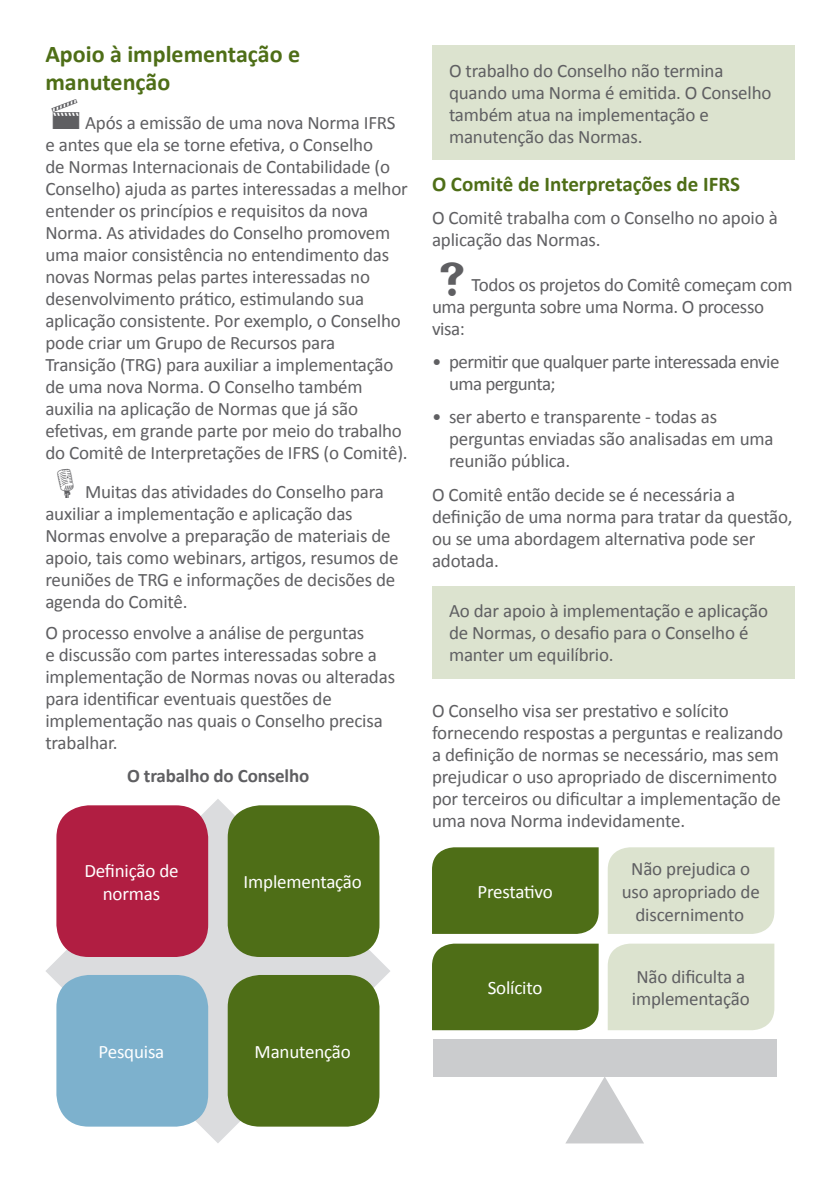
<style>
.page{position:relative;width:840px;height:1191px;background:#fff}
.page>*{position:absolute;margin:0;border:0;box-sizing:border-box;transform-origin:0 0}
.Subheadings{font:700 24px/28px "Calibri";color:#4e6e17}
.Subsubheading{font:700 21px "Calibri";color:#4e6e17}
.Body_copy{font:19px/22px "Calibri";letter-spacing:-.01em;color:#5f5f62}
.graphic_text{font:19px/22.8px "Calibri";letter-spacing:-.01em;color:#5f5f62;text-align:center}
.graphic_text_-_white{font:19px/22.8px "Calibri";letter-spacing:-.01em;color:#fff;text-align:center}
.Body_copy-2{font:19px/22px "Calibri";letter-spacing:-.03em;color:#5f5f62}
.graphic_text-2{font:700 19px "Calibri";letter-spacing:-.01em;color:#5f5f62}
</style>
<div class="page">
<div style="left:432px;top:45px;width:362px;height:115px;background:#dce3cf"></div>
<div style="left:432px;top:586px;width:362px;height:92px;background:#dce3cf"></div>
<svg style="left:46px;top:799px;width:344px;height:344px"></svg>
<div style="left:56px;top:805px;width:152px;height:152px;background:#b11e42;border-radius:32px"></div>
<div style="left:56px;top:975px;width:152px;height:151px;background:#7db1cd;border-radius:32px"></div>
<div style="left:227px;top:805px;width:152px;height:152px;background:#4e6e17;border-radius:32px"></div>
<div style="left:227px;top:975px;width:152px;height:151px;background:#4e6e17;border-radius:32px"></div>
<svg style="left:566px;top:1077px;width:77px;height:66px"></svg>
<div style="left:433px;top:1039px;width:343px;height:38px;background:#cbccce"></div>
<div style="left:432px;top:847px;width:166px;height:87px;background:#4e6e17"></div>
<div style="left:432px;top:943px;width:166px;height:87px;background:#4e6e17"></div>
<div style="left:607px;top:847px;width:167px;height:87px;background:#dce3cf"></div>
<div style="left:607px;top:943px;width:167px;height:87px;background:#dce3cf"></div>
<p class="Subheadings" style="left:45px;top:40px;width:256px">Apoio à implementação e manutenção</p>
<p class="Body_copy" style="left:45px;top:112px;width:364px">•Após a emissão de uma nova Norma IFRS e antes que ela se torne efetiva, o Conselho<br>de Normas Internacionais de Contabilidade (o Conselho) ajuda as partes interessadas a melhor entender os princípios e requisitos da nova Norma. As atividades do Conselho promovem uma maior consistência no entendimento das novas Normas pelas partes interessadas no desenvolvimento prático, estimulando sua aplicação consistente. Por exemplo, o Conselho pode criar um Grupo de Recursos para Transição (TRG) para auxiliar a implementação de uma nova Norma. O Conselho também auxilia na aplicação de Normas que já são efetivas, em grande parte por meio do trabalho do Comitê de Interpretações de IFRS (o Comitê).</p>
<p class="Body_copy" style="left:45px;top:481px;width:354px;text-indent:40px">Muitas das atividades do Conselho para auxiliar a implementação e aplicação das Normas envolve a preparação de materiais de apoio, tais como webinars, artigos, resumos de reuniões de TRG e informações de decisões de agenda do Comitê.</p>
<p class="Body_copy" style="left:45px;top:621px;width:351px">O processo envolve a análise de perguntas<br>e discussão com partes interessadas sobre a implementação de Normas novas ou alteradas para identificar eventuais questões de implementação nas quais o Conselho precisa trabalhar.</p>
<p class="graphic_text-2" style="left:127px;top:763px;width:183px">O trabalho do Conselho</p>
<p class="graphic_text_-_white" style="left:84px;top:859px;width:96px">Definição de normas</p>
<p class="graphic_text_-_white" style="left:98px;top:1040px;width:67px">Pesquisa</p>
<p class="graphic_text_-_white" style="left:243px;top:870px;width:120px">Implementação</p>
<p class="graphic_text_-_white" style="left:254px;top:1040px;width:98px">Manutenção</p>
<p class="Body_copy" style="left:449px;top:59px;width:324px">O trabalho do Conselho não termina quando uma Norma é emitida. O Conselho também atua na implementação e manutenção das Normas.</p>
<p class="Subsubheading" style="left:432px;top:170px;width:309px">O Comitê de Interpretações de IFRS</p>
<p class="Body_copy" style="left:432px;top:207px;width:347px">O Comitê trabalha com o Conselho no apoio à aplicação das Normas.</p>
<p class="Body_copy" style="left:432px;top:273px;width:362px">▲Todos os projetos do Comitê começam com uma pergunta sobre uma Norma. O processo visa:</p>
<p class="Body_copy-2" style="left:449px;top:351px;width:332px;text-indent:-17px">• permitir que qualquer parte interessada envie uma pergunta;</p>
<p class="Body_copy" style="left:449px;top:406px;width:326px;text-indent:-17px">• ser aberto e transparente - todas as perguntas enviadas são analisadas em uma reunião pública.</p>
<p class="Body_copy" style="left:432px;top:483px;width:362px">O Comitê então decide se é necessária a definição de uma norma para tratar da questão, ou se uma abordagem alternativa pode ser adotada.</p>
<p class="Body_copy" style="left:449px;top:600px;width:320px">Ao dar apoio à implementação e aplicação de Normas, o desafio para o Conselho é manter um equilíbrio.</p>
<p class="Body_copy" style="left:432px;top:700px;width:352px">O Conselho visa ser prestativo e solícito fornecendo respostas a perguntas e realizando a definição de normas se necessário, mas sem prejudicar o uso apropriado de discernimento por terceiros ou dificultar a implementação de uma nova Norma indevidamente.</p>
<p class="graphic_text_-_white" style="left:477px;top:880px;width:77px">Prestativo</p>
<p class="graphic_text_-_white" style="left:487px;top:976px;width:56px">Solícito</p>
<p class="graphic_text" style="left:621px;top:857px;width:139px">Não prejudica o uso apropriado de discernimento</p>
<p class="graphic_text" style="left:631px;top:965px;width:119px;text-align:left">Não dificulta a implementação</p>
</div>
